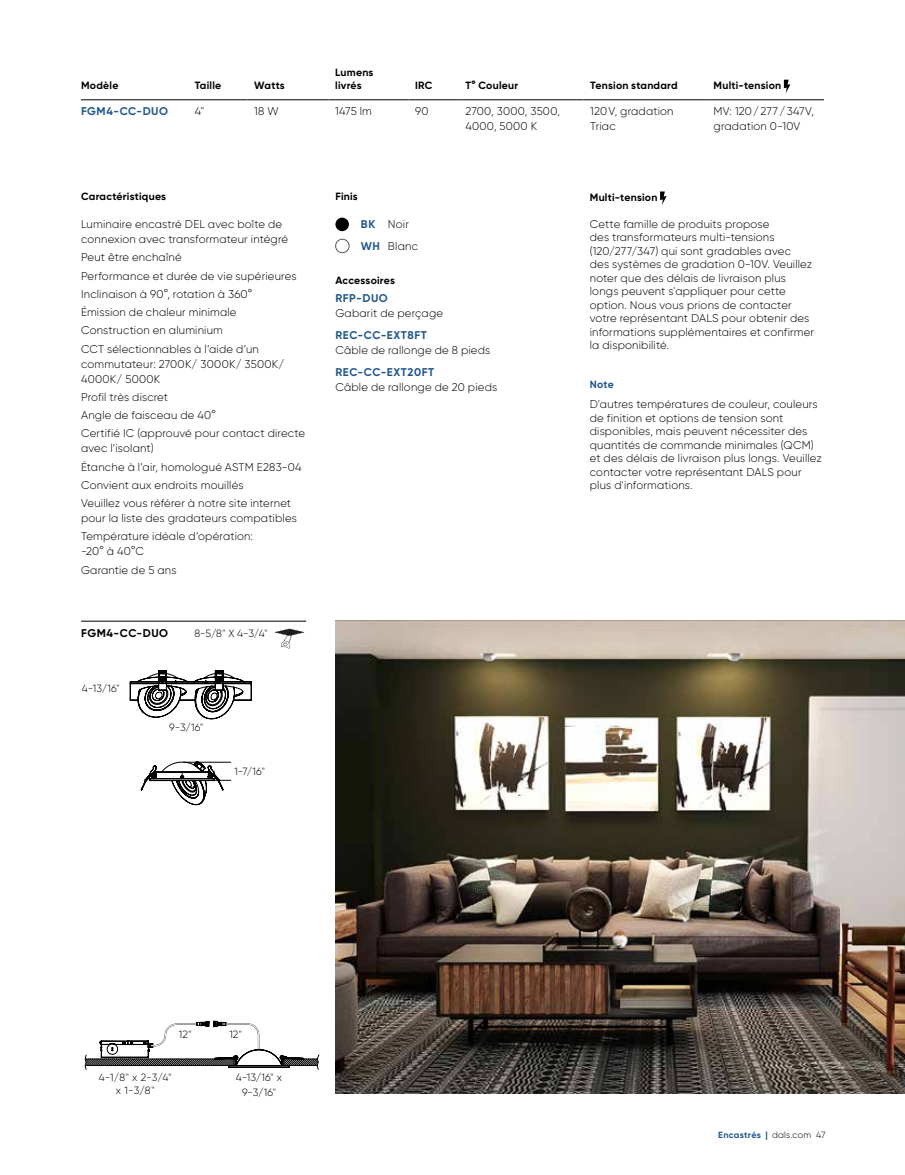
<style>
.page{position:relative;width:905px;height:1175px;background:#fff}
.page>*{position:absolute;margin:0;border:0;box-sizing:border-box;transform-origin:0 0}
.t1{font:300 11.25px/13.5px "Gilroy";letter-spacing:.015em;color:#000}
.t2{font:700 11.25px "Gilroy";letter-spacing:.045em;color:#24588d}
.t3{font:700 11.25px "Gilroy";letter-spacing:.045em;color:#000}
.t4{font:700 10.5px/12.6px "Gilroy";letter-spacing:.02em;color:#000}
.t5{font:300 10.5px/12.6px "Gilroy";letter-spacing:.02em;color:#000;text-align:center}
.t6{font:700 10.5px "Gilroy";color:#24588d}
.t7{font:700 9px "Gilroy";letter-spacing:.025em;color:#24588d}
.s1{font-weight:700;color:#24588d}
.s2{font-weight:300;color:#000}
</style>
<div class="page">
<div style="left:335px;top:218px;width:14px;height:13px;background:#000;border-radius:50%"></div>
<div style="left:335px;top:239px;width:14px;height:14px;border:1px solid #58595b;border-radius:50%"></div>
<svg style="left:660px;top:191px;width:6px;height:14px"></svg>
<hr style="left:81px;top:621px;width:225px;height:1px;background:#000">
<img style="left:335px;top:621px;width:569px;height:472px">
<svg style="left:275px;top:628px;width:29px;height:20px"></svg>
<svg style="left:130px;top:670px;width:122px;height:49px"></svg>
<svg style="left:141px;top:761px;width:90px;height:44px"></svg>
<svg style="left:85px;top:1020px;width:234px;height:49px"></svg>
<hr style="left:81px;top:99px;width:107px;height:1px;background:#000">
<hr style="left:188px;top:99px;width:59px;height:1px;background:#000">
<hr style="left:247px;top:99px;width:81px;height:1px;background:#000">
<hr style="left:328px;top:99px;width:80px;height:1px;background:#000">
<hr style="left:408px;top:99px;width:50px;height:1px;background:#000">
<hr style="left:458px;top:99px;width:125px;height:1px;background:#000">
<hr style="left:583px;top:99px;width:123px;height:1px;background:#000">
<hr style="left:706px;top:99px;width:118px;height:1px;background:#000">
<svg style="left:783px;top:80px;width:7px;height:13px"></svg>
<p class="t4" style="left:81px;top:79px;width:39px">Modèle</p>
<p class="t4" style="left:195px;top:79px;width:28px">Taille</p>
<p class="t4" style="left:254px;top:79px;width:32px">Watts</p>
<p class="t4" style="left:335px;top:66px;width:40px">Lumens livrés</p>
<p class="t4" style="left:415px;top:79px;width:19px">IRC</p>
<p class="t4" style="left:465px;top:79px;width:54px">T° Couleur</p>
<p class="t4" style="left:590px;top:79px;width:89px">Tension standard</p>
<p class="t4" style="left:713px;top:79px;width:69px">Multi-tension</p>
<p class="t2" style="left:81px;top:104px;width:88px">FGM4-CC-DUO</p>
<p class="t1" style="left:195px;top:104px;width:11px">4"</p>
<p class="t1" style="left:254px;top:104px;width:26px">18 W</p>
<p class="t1" style="left:335px;top:104px;width:38px">1475 lm</p>
<p class="t1" style="left:415px;top:104px;width:15px">90</p>
<p class="t1" style="left:465px;top:104px;width:96px;line-height:15px">2700, 3000, 3500,<br>4000, 5000 K</p>
<p class="t1" style="left:590px;top:104px;width:85px;line-height:15px">120V, gradation<br>Triac</p>
<p class="t1" style="left:713px;top:104px;width:102px;line-height:15px">MV: 120/277/347V, gradation 0-10V</p>
<p class="t4" style="left:81px;top:190px;width:87px">Caractéristiques</p>
<p class="t1" style="left:81px;top:216px;width:209px;line-height:15px">Luminaire encastré DEL avec boîte de connexion avec transformateur intégré</p>
<p class="t1" style="left:81px;top:248px;width:217px;line-height:18.3px">Peut être enchaîné<br>Performance et durée de vie supérieures<br>Inclinaison à 90°, rotation à 360°<br>Émission de chaleur minimale<br>Construction en aluminium<br>CCT sélectionnables à l’aide d’un</p>
<p class="t1" style="left:81px;top:356px;width:205px;line-height:15px">commutateur: 2700K/ 3000K/ 3500K/<br>4000K/ 5000K</p>
<p class="t1" style="left:81px;top:388px;width:225px;line-height:18.3px">Profil très discret<br>Angle de faisceau de 40°<br>Certifié IC (approuvé pour contact directe</p>
<p class="t1" style="left:81px;top:439px;width:222px;line-height:18.3px">avec l’isolant)<br>Étanche à l’air, homologué ASTM E283-04<br>Convient aux endroits mouillés<br>Veuillez vous référer à notre site internet</p>
<p class="t1" style="left:81px;top:509px;width:217px;line-height:18.3px">pour la liste des gradateurs compatibles<br>Température idéale d’opération:</p>
<p class="t1" style="left:81px;top:542px;width:97px;line-height:18.3px">-20° à 40°C<br>Garantie de 5 ans</p>
<p class="t3" style="left:81px;top:625px;width:88px">FGM4-CC-DUO</p>
<p class="t5" style="left:194px;top:626px;width:74px">8-5/8" X 4-3/4"</p>
<p class="t5" style="left:82px;top:682px;width:39px">4-13/16"</p>
<p class="t5" style="left:169px;top:721px;width:36px">9-3/16"</p>
<p class="t5" style="left:234px;top:765px;width:32px">1-7/16"</p>
<p class="t4" style="left:335px;top:190px;width:24px">Finis</p>
<p class="t1" style="left:361px;top:213px;width:59px;line-height:21.8px"><span class="s1">BK</span> Noir<br><span class="s1">WH</span> Blanc</p>
<p class="t4" style="left:335px;top:274px;width:61px">Accessoires</p>
<p class="t2" style="left:335px;top:291px;width:54px">RFP-DUO</p>
<p class="t1" style="left:335px;top:306px;width:109px">Gabarit de perçage</p>
<p class="t2" style="left:335px;top:328px;width:93px">REC-CC-EXT8FT</p>
<p class="t1" style="left:335px;top:343px;width:156px">Câble de rallonge de 8 pieds</p>
<p class="t2" style="left:335px;top:365px;width:100px">REC-CC-EXT20FT</p>
<p class="t1" style="left:335px;top:380px;width:163px">Câble de rallonge de 20 pieds</p>
<p class="t4" style="left:590px;top:191px;width:69px">Multi-tension</p>
<p class="t1" style="left:590px;top:217px;width:226px">Cette famille de produits propose<br>des transformateurs multi-tensions (120/277/347) qui sont gradables avec<br>des systèmes de gradation 0-10V. Veuillez noter que des délais de livraison plus longs peuvent s'appliquer pour cette option. Nous vous prions de contacter votre représentant DALS pour obtenir des informations supplémentaires et confirmer la disponibilité.</p>
<p class="t6" style="left:590px;top:378px;width:26px">Note</p>
<p class="t1" style="left:590px;top:397px;width:233px">D'autres températures de couleur, couleurs de finition et options de tension sont disponibles, mais peuvent nécessiter des quantités de commande minimales (QCM) et des délais de livraison plus longs. Veuillez contacter votre représentant DALS pour plus d'informations.</p>
<p class="t5" style="left:179px;top:1028px;width:14px">12"</p>
<p class="t5" style="left:229px;top:1028px;width:14px">12"</p>
<p class="t5" style="left:99px;top:1071px;width:74px">4-1/8" x 2-3/4" x 1-3/8"</p>
<p class="t5" style="left:236px;top:1069px;width:48px;line-height:15px">4-13/16" x<br>9-3/16"</p>
<p class="t7" style="left:718px;top:1129px;width:109px">Encastrés | <span class="s2">dals.com 47</span></p>
</div>
